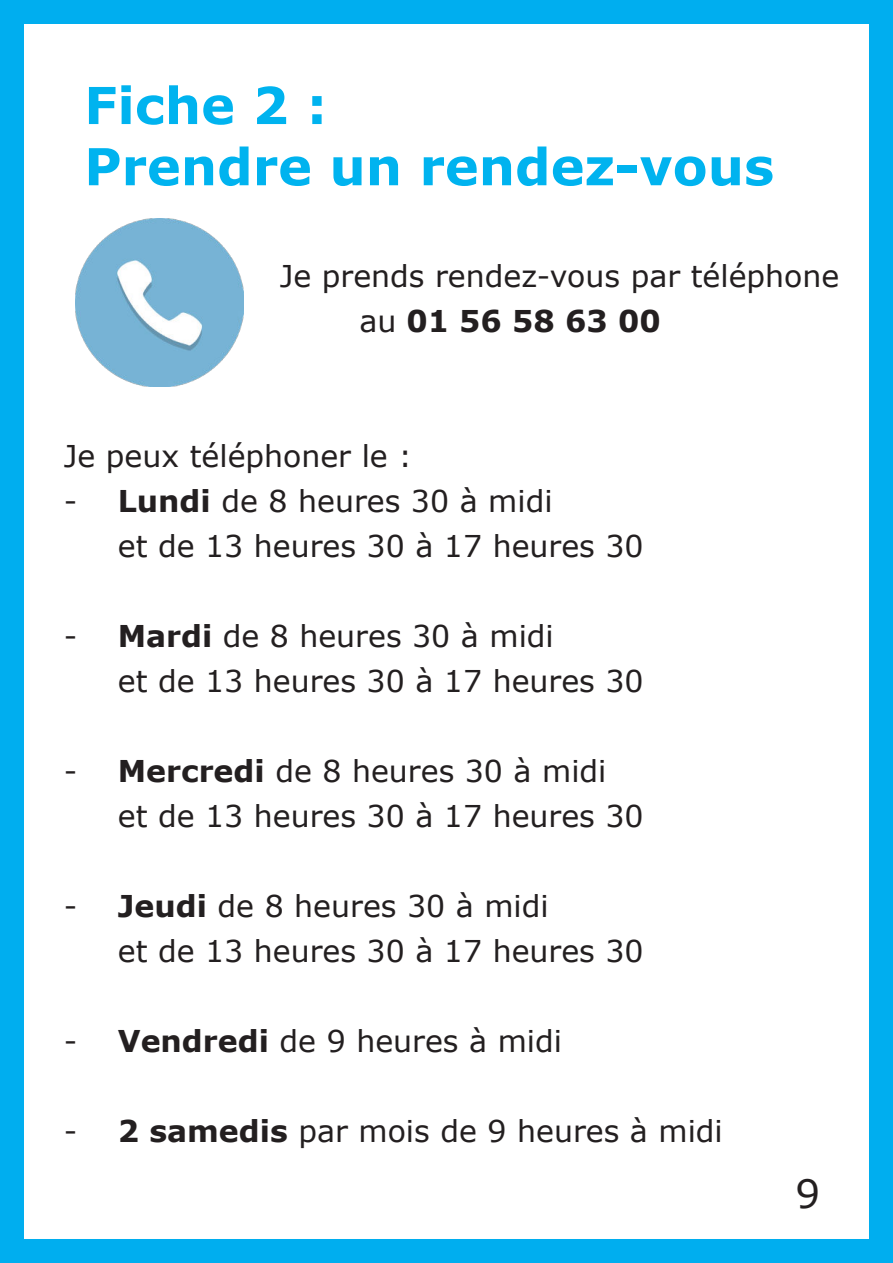
<style>
.page{position:relative;width:893px;height:1263px;background:#fff}
.page>*{position:absolute;margin:0;border:0;box-sizing:border-box;transform-origin:0 0}
.t1{font:700 51px/61.2px "Verdana";color:#00b3ef}
.t2{font:39px "Verdana";color:#231f20}
.t3{font:30px/45px "Verdana";color:#231f20}
.s1{font-weight:700}
</style>
<div class="page">
<div style="left:0;top:0;width:893px;height:1263px;border:24px solid #00aeef"></div>
<img style="left:76px;top:219px;width:168px;height:168px">
<svg style="left:0;top:0;width:1px;height:1263px"></svg>
<h1 class="t1" style="left:84px;top:74px;width:691px">Fiche 2 :<br>Prendre un rendez-vous</h1>
<p class="t3" style="left:359px;top:254px;width:481px;text-indent:-80px">Je prends rendez-vous par téléphone au <span class="s1">01 56 58 63 00</span></p>
<p class="t3" style="left:64px;top:434px;width:350px">Je peux téléphoner le :</p>
<p class="t3" style="left:118px;top:479px;width:527px;text-indent:-54px">- <span class="s1">Lundi</span> de 8 heures 30 à midi<br>et de 13 heures 30 à 17 heures 30</p>
<p class="t3" style="left:118px;top:614px;width:527px;text-indent:-54px">- <span class="s1">Mardi</span> de 8 heures 30 à midi<br>et de 13 heures 30 à 17 heures 30</p>
<p class="t3" style="left:118px;top:749px;width:527px;text-indent:-54px">- <span class="s1">Mercredi</span> de 8 heures 30 à midi et de 13 heures 30 à 17 heures 30</p>
<p class="t3" style="left:118px;top:884px;width:527px;text-indent:-54px">- <span class="s1">Jeudi</span> de 8 heures 30 à midi<br>et de 13 heures 30 à 17 heures 30</p>
<p class="t3" style="left:64px;top:1019px;width:500px">- <span class="s1">Vendredi</span> de 9 heures à midi</p>
<p class="t3" style="left:64px;top:1109px;width:660px">- <span class="s1">2 samedis</span> par mois de 9 heures à midi</p>
<h2 class="t2" style="left:795px;top:1167px;width:26px">9</h2>
</div>
